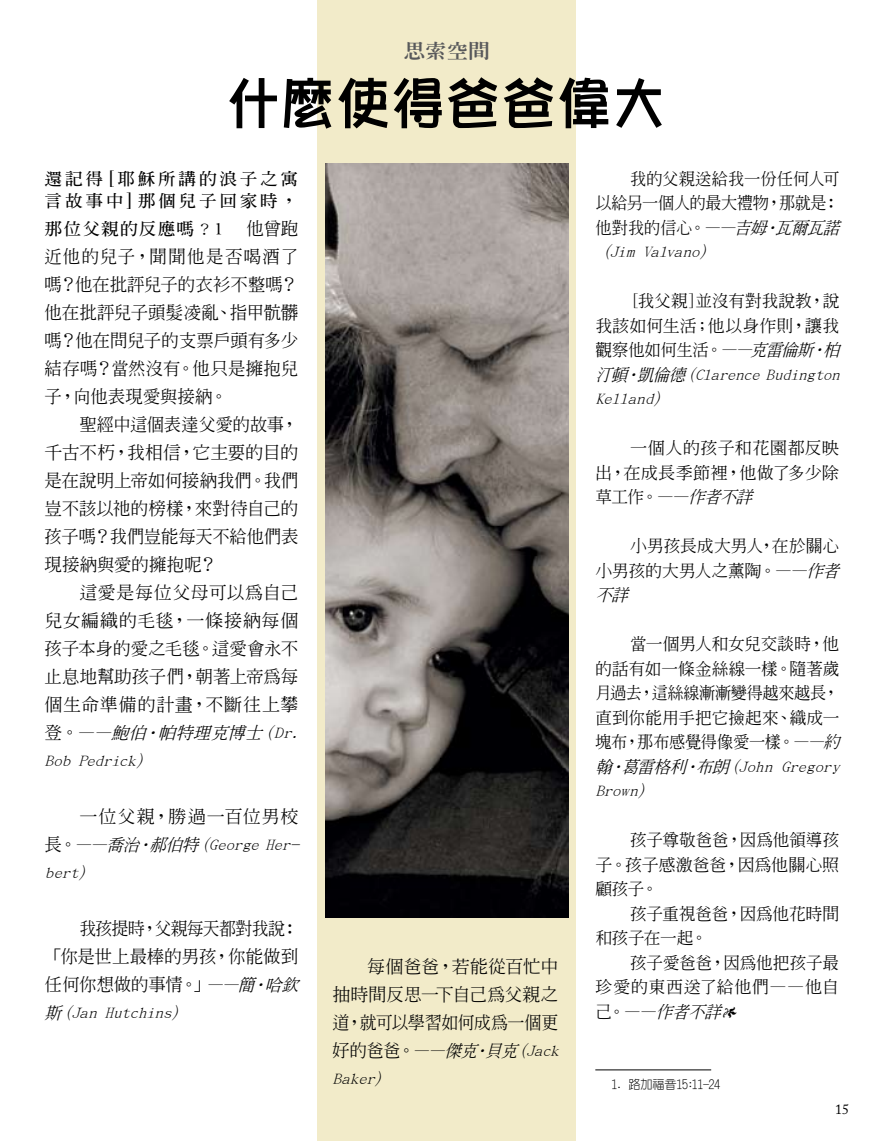
<style>
.page{position:relative;width:893px;height:1141px;background:#fff}
.page>*{position:absolute;margin:0;border:0;box-sizing:border-box;transform-origin:0 0}
.t1{font:55.12px "DFPOP1 Std W7";letter-spacing:.045em;color:#000;scale:.95 1}
.t2{font:800 19.07px "Inn Ming";color:#58595b;scale:1.1 1}
.t3{font:500 17.5px/28px "Inn Ming";letter-spacing:-.005em;color:#000;text-align:justify}
.t4{font:500 17.5px/28px "Inn Ming";letter-spacing:-.025em;color:#000}
.t5{font:500 17.5px "Inn Ming";letter-spacing:.045em;color:#000}
.t6{font:500 16.62px/24.5px "Inn Ming";letter-spacing:-.005em;color:#000}
.t7{font:italic 500 16.62px/24.5px "Inn Ming";color:#000}
.t8{font:700 16.62px/21.9px "Inn Ming";letter-spacing:.145em;color:#000;scale:1.07 1}
.t9{font:700 16.62px "Inn Ming";letter-spacing:.06em;color:#000;scale:1.07 1}
.t10{font:14px "Adobe Caslon Pro";color:#000}
.t11{font:300 12.25px "New Gothic";letter-spacing:-.025em;color:#000}
.s1{font-style:normal;font-size:17.5px}
.s2{font-style:italic;font-size:16.62px}
.s3{font-style:italic}
.s4{font-style:normal}
.s5{font-family:"Adobe Garamond Pro";font-weight:400;font-style:italic}
</style>
<div class="page">
<div style="left:317px;top:0;width:258px;height:1141px;background:#f2ebc9"></div>
<img style="left:326px;top:164px;width:242px;height:753px">
<hr style="left:595px;top:1069px;width:116px;height:1px;background:#000">
<p class="t2" style="left:404px;top:42px;width:79px">思索空間</p>
<h1 class="t1" style="left:228px;top:73px;width:462px">什麼使得爸爸偉大</h1>
<p class="t8" style="left:45px;top:168px;width:239px">還記得[耶穌所講的浪子之寓言故事中]那個兒子回家時，</p>
<p class="t9" style="left:45px;top:221px;width:168px">那位父親的反應嗎？1</p>
<p class="t3" style="left:45px;top:215px;width:255px;text-indent:202px">他曾跑近他的兒子，聞聞他是否喝酒了嗎？他在批評兒子的衣衫不整嗎？他在批評兒子頭髮凌亂、指甲骯髒嗎？他在問兒子的支票戶頭有多少結存嗎？當然沒有。他只是擁抱兒子，向他表現愛與接納。</p>
<p class="t3" style="left:45px;top:411px;width:255px;text-indent:35px">聖經中這個表達父愛的故事，千古不朽，我相信，它主要的目的是在說明上帝如何接納我們。我們豈不該以祂的榜樣，來對待自己的孩子嗎？我們豈能每天不給他們表現接納與愛的擁抱呢？</p>
<p class="t3" style="left:45px;top:579px;width:255px;text-indent:35px">這愛是每位父母可以為自己兒女編織的毛毯，一條接納每個孩子本身的愛之毛毯。這愛會永不止息地幫助孩子們，朝著上帝為每個生命準備的計畫，不斷往上攀</p>
<p class="t7" style="left:45px;top:719px;width:260px;line-height:28px"><span class="s1">登。</span>——鮑伯•帕特理克博士（Dr.<br>Bob Pedrick）</p>
<p class="t5" style="left:79px;top:808px;width:221px">一位父親，勝過一百位男校</p>
<p class="t7" style="left:45px;top:831px;width:260px;line-height:28px"><span class="s1">長。</span>——喬治•郝伯特（George Her&shy;bert）</p>
<p class="t4" style="left:45px;top:915px;width:260px;text-indent:35px">我孩提時，父親每天都對我說︰「你是世上最棒的男孩，你能做到任何你想做的事情。」<span class="s2">——簡•哈欽</span></p>
<p class="t7" style="left:45px;top:1001px;width:147px">斯（Jan Hutchins）</p>
<p class="t3" style="left:332px;top:952px;width:228px;text-indent:35px">每個爸爸，若能從百忙中抽時間反思一下自己為父親之道，就可以學習如何成為一個更</p>
<p class="t7" style="left:332px;top:1037px;width:232px;line-height:28px"><span class="s1">好的爸爸。</span>——傑克•貝克（Jack<br>Baker）</p>
<p class="t6" style="left:595px;top:166px;width:250px;text-indent:35px">我的父親送給我一份任何人可以給另一個人的最大禮物，那就是︰他對我的信心。<span class="s3">——吉姆•瓦爾瓦諾（Jim Valvano）</span></p>
<p class="t7" style="left:595px;top:289px;width:250px;text-indent:35px"><span class="s4">[我父親]並沒有對我說教，說我該如何生活；他以身作則，讓我觀察他如何生活。</span>——克雷倫斯•柏汀頓•凱倫德（Clarence Budington<br>Kelland）</p>
<p class="t6" style="left:595px;top:436px;width:246px;text-align:justify;text-indent:35px">一個人的孩子和花園都反映出，在成長季節裡，他做了多少除草工作。<span class="s3">——作者不詳</span></p>
<p class="t6" style="left:595px;top:534px;width:250px;text-indent:35px">小男孩長成大男人，在於關心小男孩的大男人之薰陶。<span class="s3">——作者不詳</span></p>
<p class="t6" style="left:595px;top:632px;width:250px;text-indent:35px">當一個男人和女兒交談時，他的話有如一條金絲線一樣。隨著歲月過去，這絲線漸漸變得越來越長，直到你能用手把它撿起來、織成一塊布，那布感覺得像愛一樣。<span class="s3">——約翰•葛雷格利•布朗（John Gregory<br>Brown）</span></p>
<p class="t6" style="left:595px;top:828px;width:246px;text-align:justify;text-indent:35px">孩子尊敬爸爸，因為他領導孩子。孩子感激爸爸，因為他關心照顧孩子。</p>
<p class="t6" style="left:595px;top:901px;width:246px;text-indent:35px">孩子重視爸爸，因為他花時間和孩子在一起。</p>
<p class="t6" style="left:595px;top:950px;width:246px;text-align:justify;text-indent:35px">孩子愛爸爸，因為他把孩子最珍愛的東西送了給他們——他自己。<span class="s3">——作者不詳</span><span class="s5">1</span></p>
<p class="t11" style="left:611px;top:1078px;width:110px">1. 路加福音15:11-24</p>
<p class="t10" style="left:835px;top:1101px;width:16px">15</p>
</div>
